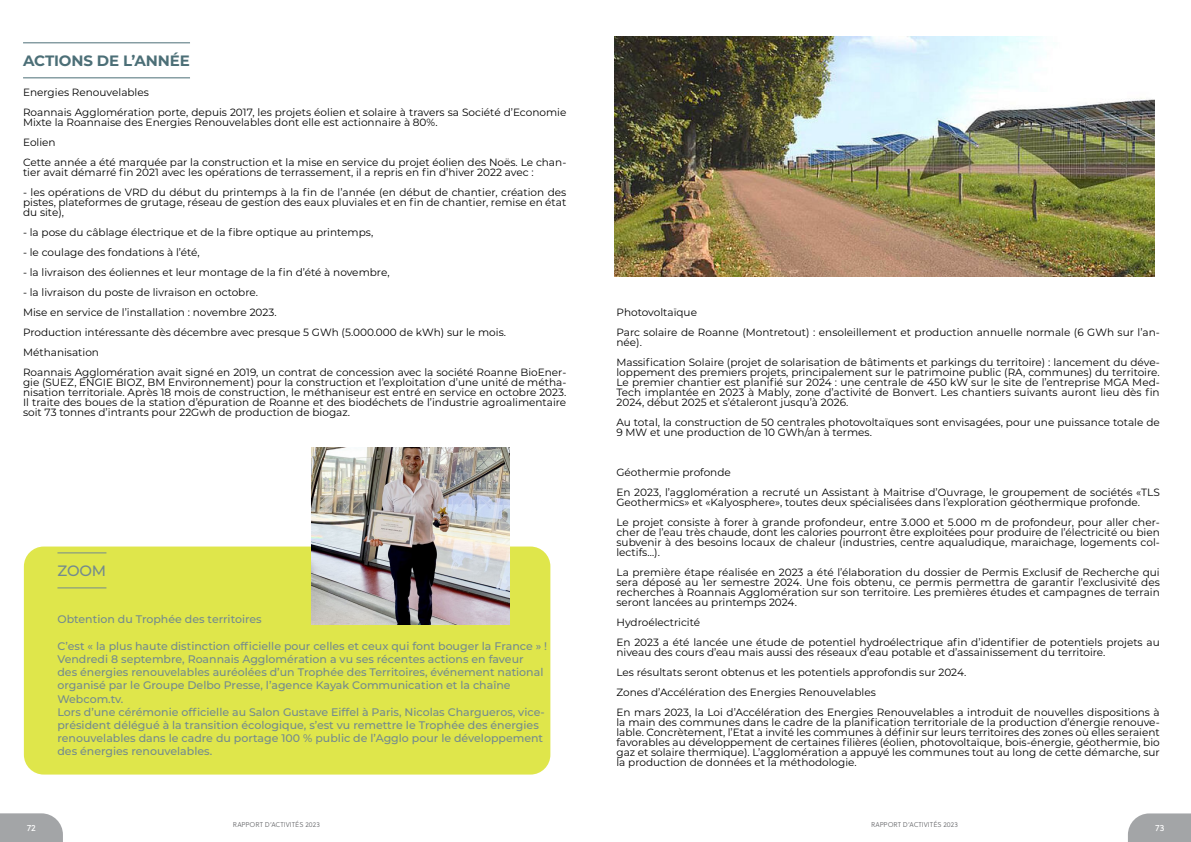
<style>
.page{position:relative;width:1191px;height:842px;background:#fff}
.page>*{position:absolute;margin:0;border:0;box-sizing:border-box;transform-origin:0 0}
.ACTIONS_GRAND_TITRE{font:700 15px "Montserrat";letter-spacing:-.01em;color:#4c6f77}
.t1{font:500 15px "Montserrat";color:#637d83}
.t2{font:500 11px/13.2px "Montserrat";color:#637d83}
.ACTIONS_-_Texte_avec_puce{font:10.5px/10px "Montserrat";color:#000}
.t3{font:9px "Soleil";color:#fff}
.t4{font:7px "Soleil Lt";color:#6c6d70}
</style>
<div class="page">
<svg style="left:0;top:813px;width:63px;height:29px;background:#a9abac"></svg>
<svg style="left:1128px;top:813px;width:63px;height:29px;background:#a9abad"></svg>
<hr style="left:23px;top:42px;width:167px;height:1px;background:#4c6f77">
<hr style="left:23px;top:77px;width:167px;height:1px;background:#4c6f77">
<div style="left:24px;top:546px;width:526px;height:228px;background:#dfe64b;border-radius:20px"></div>
<hr style="left:57px;top:552px;width:49px;height:1px;background:#637d83">
<hr style="left:57px;top:587px;width:49px;height:1px;background:#637d83">
<img style="left:312px;top:447px;width:197px;height:177px">
<img style="left:614px;top:37px;width:540px;height:239px">
<p class="ACTIONS_GRAND_TITRE" style="left:23px;top:50px;width:168px">ACTIONS DE L’ANNÉE</p>
<p class="ACTIONS_-_Texte_avec_puce" style="left:23px;top:87px;width:127px">Energies Renouvelables</p>
<p class="ACTIONS_-_Texte_avec_puce" style="left:23px;top:107px;width:545px">Roannais Agglomération porte, depuis 2017, les projets éolien et solaire à travers sa Société d’Economie<br>Mixte la Roannaise des Energies Renouvelables dont elle est actionnaire à 80%.</p>
<p class="ACTIONS_-_Texte_avec_puce" style="left:23px;top:137px;width:34px">Eolien</p>
<p class="ACTIONS_-_Texte_avec_puce" style="left:23px;top:157px;width:545px">Cette année a été marquée par la construction et la mise en service du projet éolien des Noës. Le chan&shy;tier avait démarré fin 2021 avec les opérations de terrassement, il a repris en fin d’hiver 2022 avec :</p>
<p class="ACTIONS_-_Texte_avec_puce" style="left:23px;top:187px;width:545px;text-align:justify">- les opérations de VRD du début du printemps à la fin de l’année (en début de chantier, création des pistes, plateformes de grutage, réseau de gestion des eaux pluviales et en fin de chantier, remise en état du site),</p>
<p class="ACTIONS_-_Texte_avec_puce" style="left:23px;top:227px;width:352px">- la pose du câblage électrique et de la fibre optique au printemps,</p>
<p class="ACTIONS_-_Texte_avec_puce" style="left:23px;top:247px;width:178px">- le coulage des fondations à l’été,</p>
<p class="ACTIONS_-_Texte_avec_puce" style="left:23px;top:267px;width:368px">- la livraison des éoliennes et leur montage de la fin d’été à novembre,</p>
<p class="ACTIONS_-_Texte_avec_puce" style="left:23px;top:287px;width:236px">- la livraison du poste de livraison en octobre.</p>
<p class="ACTIONS_-_Texte_avec_puce" style="left:23px;top:307px;width:255px">Mise en service de l’installation : novembre 2023.</p>
<p class="ACTIONS_-_Texte_avec_puce" style="left:23px;top:327px;width:484px">Production intéressante dès décembre avec presque 5 GWh (5.000.000 de kWh) sur le mois.</p>
<p class="ACTIONS_-_Texte_avec_puce" style="left:23px;top:347px;width:77px">Méthanisation</p>
<p class="ACTIONS_-_Texte_avec_puce" style="left:23px;top:367px;width:545px;text-align:justify">Roannais Agglomération avait signé en 2019, un contrat de concession avec la société Roanne BioEner&shy;gie (SUEZ, ENGIE BIOZ, BM Environnement) pour la construction et l’exploitation d’une unité de métha&shy;nisation territoriale. Après 18 mois de construction, le méthaniseur est entré en service en octobre 2023.<br>Il traite des boues de la station d’épuration de Roanne et des biodéchets de l’industrie agroalimentaire soit 73 tonnes d’intrants pour 22Gwh de production de biogaz.</p>
<h1 class="t1" style="left:57px;top:560px;width:50px">ZOOM</h1>
<p class="t2" style="left:57px;top:612px;width:206px">Obtention du Trophée des territoires</p>
<p class="t2" style="left:57px;top:639px;width:491px">C’est « la plus haute distinction officielle pour celles et ceux qui font bouger la France » !<br>Vendredi 8 septembre, Roannais Agglomération a vu ses récentes actions en faveur<br>des énergies renouvelables auréolées d’un Trophée des Territoires, événement national organisé par le Groupe Delbo Presse, l’agence Kayak Communication et la chaîne Webcom.tv.<br>Lors d’une cérémonie officielle au Salon Gustave Eiffel à Paris, Nicolas Chargueros, vice&shy;président délégué à la transition écologique, s’est vu remettre le Trophée des énergies renouvelables dans le cadre du portage 100 % public de l’Agglo pour le développement des énergies renouvelables.</p>
<p class="ACTIONS_-_Texte_avec_puce" style="left:616px;top:307px;width:82px">Photovoltaïque</p>
<p class="ACTIONS_-_Texte_avec_puce" style="left:616px;top:327px;width:545px">Parc solaire de Roanne (Montretout) : ensoleillement et production annuelle normale (6 GWh sur l’an&shy;née).</p>
<p class="ACTIONS_-_Texte_avec_puce" style="left:616px;top:357px;width:545px;text-align:justify">Massification Solaire (projet de solarisation de bâtiments et parkings du territoire) : lancement du déve&shy;loppement des premiers projets, principalement sur le patrimoine public (RA, communes) du territoire.<br>Le premier chantier est planifié sur 2024 : une centrale de 450 kW sur le site de l’entreprise MGA Med-Tech implantée en 2023 à Mably, zone d’activité de Bonvert. Les chantiers suivants auront lieu dès fin 2024, début 2025 et s’étaleront jusqu’à 2026.</p>
<p class="ACTIONS_-_Texte_avec_puce" style="left:616px;top:417px;width:545px">Au total, la construction de 50 centrales photovoltaïques sont envisagées, pour une puissance totale de<br>9 MW et une production de 10 GWh/an à termes.</p>
<p class="ACTIONS_-_Texte_avec_puce" style="left:616px;top:467px;width:116px">Géothermie profonde</p>
<p class="ACTIONS_-_Texte_avec_puce" style="left:616px;top:487px;width:545px">En 2023, l’agglomération a recruté un Assistant à Maitrise d’Ouvrage, le groupement de sociétés «TLS<br>Geothermics» et «Kalyosphere», toutes deux spécialisées dans l’exploration géothermique profonde.</p>
<p class="ACTIONS_-_Texte_avec_puce" style="left:616px;top:517px;width:545px;text-align:justify">Le projet consiste à forer à grande profondeur, entre 3.000 et 5.000 m de profondeur, pour aller cher&shy;cher de l’eau très chaude, dont les calories pourront être exploitées pour produire de l’électricité ou bien subvenir à des besoins locaux de chaleur (industries, centre aqualudique, maraichage, logements col&shy;lectifs…).</p>
<p class="ACTIONS_-_Texte_avec_puce" style="left:616px;top:567px;width:545px;text-align:justify">La première étape réalisée en 2023 a été l’élaboration du dossier de Permis Exclusif de Recherche qui sera déposé au 1er semestre 2024. Une fois obtenu, ce permis permettra de garantir l’exclusivité des recherches à Roannais Agglomération sur son territoire. Les premières études et campagnes de terrain seront lancées au printemps 2024.</p>
<p class="ACTIONS_-_Texte_avec_puce" style="left:616px;top:617px;width:85px">Hydroélectricité</p>
<p class="ACTIONS_-_Texte_avec_puce" style="left:616px;top:637px;width:545px">En 2023 a été lancée une étude de potentiel hydroélectrique afin d’identifier de potentiels projets au niveau des cours d’eau mais aussi des réseaux d’eau potable et d’assainissement du territoire.</p>
<p class="ACTIONS_-_Texte_avec_puce" style="left:616px;top:667px;width:351px">Les résultats seront obtenus et les potentiels approfondis sur 2024.</p>
<p class="ACTIONS_-_Texte_avec_puce" style="left:616px;top:687px;width:261px">Zones d’Accélération des Energies Renouvelables</p>
<p class="ACTIONS_-_Texte_avec_puce" style="left:616px;top:707px;width:545px;text-align:justify">En mars 2023, la Loi d’Accélération des Energies Renouvelables a introduit de nouvelles dispositions à la main des communes dans le cadre de la planification territoriale de la production d’énergie renouve&shy;lable. Concrètement, l’Etat a invité les communes à définir sur leurs territoires des zones où elles seraient favorables au développement de certaines filières (éolien, photovoltaïque, bois-énergie, géothermie, bio gaz et solaire thermique). L’agglomération a appuyé les communes tout au long de cette démarche, sur la production de données et la méthodologie.</p>
<p class="t4" style="left:233px;top:819px;width:88px">RAPPORT D’ACTIVITÉS 2023</p>
<p class="t4" style="left:871px;top:819px;width:88px">RAPPORT D’ACTIVITÉS 2023</p>
<p class="t3" style="left:27px;top:821px;width:10px">72</p>
<p class="t3" style="left:1155px;top:821px;width:10px">73</p>
</div>
